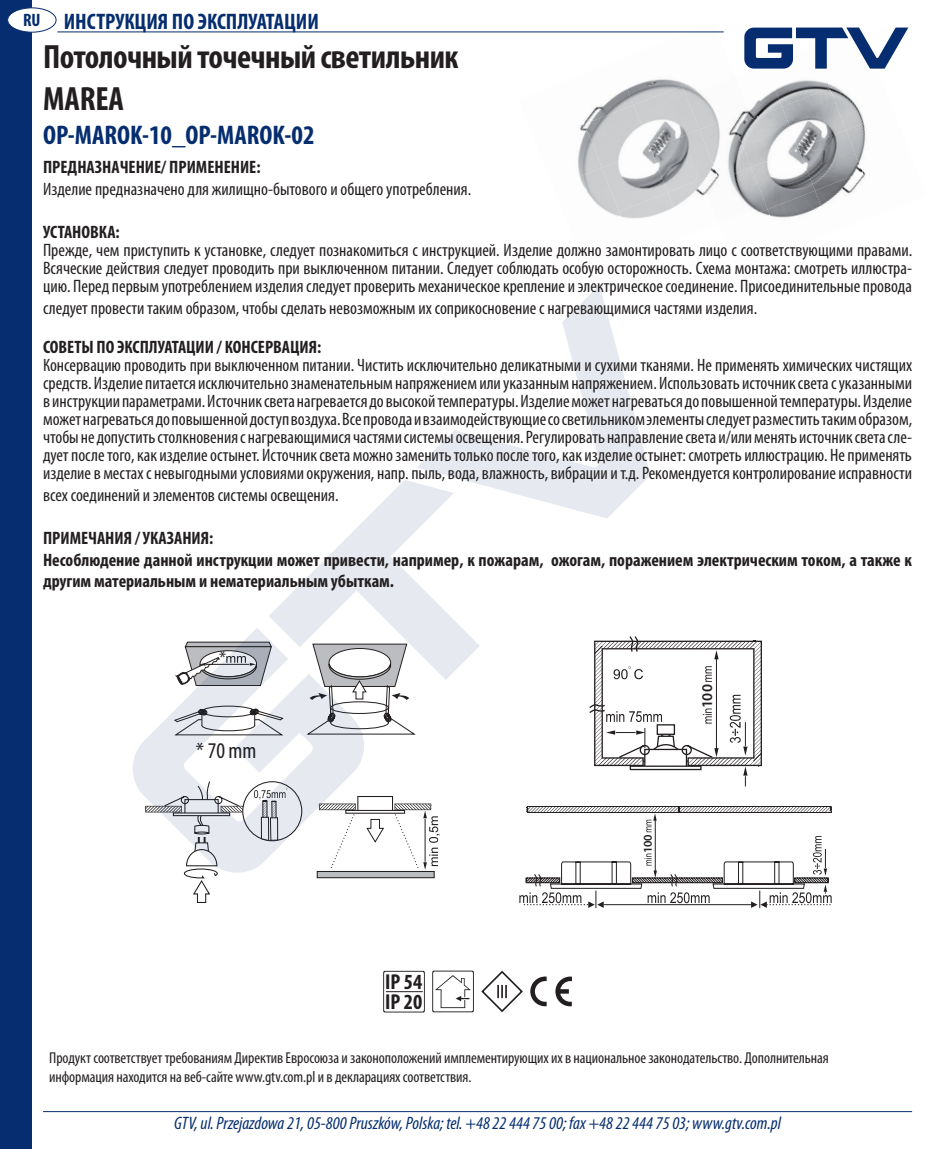
<style>
.page{position:relative;width:944px;height:1149px;background:#fff}
.page>*{position:absolute;margin:0;border:0;box-sizing:border-box;transform-origin:0 0}
.t1{font:700 condensed 33.75px/41.6px "Myriad Pro";letter-spacing:-.015em;color:#231f20}
.t2{font:700 condensed 27px "Myriad Pro";color:#052d6f}
.t3{font:700 condensed 22.5px "Myriad Pro";color:#052d6f}
.t4{font:condensed 22.5px "Myriad Pro";color:#231f20}
.t5{font:700 condensed 21.6px/20px "Myriad Pro";color:#231f20}
.t6{font:condensed 18.9px "Myriad Pro";color:#231f20}
.t7{font:condensed 18px/18px "Myriad Pro";color:#231f20;text-align:justify}
.t8{font:700 condensed 18px/21.6px "Myriad Pro";color:#231f20}
.t9{font:italic condensed 18px "Myriad Pro";color:#052d6f}
.t10{font:condensed 15.75px/18.9px "Myriad Pro";letter-spacing:-.005em;color:#231f20}
.t11{font:600 14.85px "Myriad Pro";color:#231f20}
.t12{font:600 11.92px "Myriad Pro";color:#231f20}
.s1{font-size:18px}
</style>
<div class="page">
<div style="left:0;top:0;width:32px;height:1148px;background:#052d6f"></div>
<hr style="left:57px;top:32px;width:667px;height:1px;background:#052d6f">
<div style="left:8px;top:8px;width:48px;height:24px;background:#fff;border-radius:50%"></div>
<div style="left:7px;top:7px;width:49px;height:26px;border:1px solid #052d6f;border-radius:50%"></div>
<hr style="left:43px;top:1110px;width:869px;height:1px;background:#052d6f">
<svg style="left:186px;top:876px;width:30px;height:26px"></svg>
<div style="left:317px;top:870px;width:118px;height:7px;background:#bcbdc0;border:1px solid #231f20"></div>
<div style="left:357px;top:795px;width:36px;height:17px;background:#fff;border:1px solid #231f20"></div>
<svg style="left:368px;top:803px;width:72px;height:68px"></svg>
<img style="left:753px;top:96px;width:13px;height:11px">
<img style="left:766px;top:80px;width:47px;height:27px">
<img style="left:813px;top:27px;width:47px;height:61px">
<img style="left:750px;top:107px;width:32px;height:42px">
<img style="left:782px;top:88px;width:48px;height:61px">
<img style="left:830px;top:69px;width:30px;height:61px">
<img style="left:765px;top:149px;width:33px;height:41px">
<img style="left:798px;top:130px;width:48px;height:60px">
<img style="left:846px;top:111px;width:20px;height:61px">
<img style="left:775px;top:190px;width:40px;height:28px">
<img style="left:815px;top:172px;width:47px;height:37px">
<img style="left:862px;top:153px;width:4px;height:26px">
<svg style="left:744px;top:28px;width:164px;height:41px"></svg>
<svg style="left:133px;top:711px;width:235px;height:165px"></svg>
<svg style="left:417px;top:285px;width:234px;height:233px"></svg>
<svg style="left:174px;top:479px;width:306px;height:256px"></svg>
<svg style="left:383px;top:970px;width:42px;height:41px"></svg>
<hr style="left:386px;top:990px;width:37px;height:1px;background:#231f20">
<svg style="left:432px;top:970px;width:42px;height:41px"></svg>
<svg style="left:481px;top:970px;width:42px;height:41px"></svg>
<svg style="left:555px;top:976px;width:17px;height:29px"></svg>
<svg style="left:530px;top:976px;width:17px;height:29px"></svg>
<img style="left:583px;top:95px;width:33px;height:29px">
<img style="left:616px;top:79px;width:49px;height:26px">
<img style="left:665px;top:31px;width:59px;height:55px">
<img style="left:577px;top:124px;width:8px;height:44px">
<img style="left:585px;top:105px;width:48px;height:63px">
<img style="left:633px;top:86px;width:49px;height:63px">
<img style="left:682px;top:67px;width:66px;height:62px">
<img style="left:578px;top:168px;width:24px;height:40px">
<img style="left:602px;top:149px;width:49px;height:62px">
<img style="left:651px;top:129px;width:48px;height:63px">
<img style="left:699px;top:110px;width:66px;height:63px">
<img style="left:607px;top:211px;width:12px;height:6px">
<img style="left:619px;top:192px;width:49px;height:27px">
<img style="left:668px;top:173px;width:48px;height:37px">
<img style="left:716px;top:154px;width:66px;height:63px">
<svg style="left:589px;top:636px;width:173px;height:150px"></svg>
<svg style="left:519px;top:806px;width:313px;height:101px"></svg>
<p class="t3" style="left:23px;top:8px;width:297px"><span class="s1">RU</span> ИНСТРУКЦИЯ ПО ЭКСПЛУАТАЦИИ</p>
<h1 class="t1" style="left:43px;top:36px;width:417px">Потолочный точечный cветильник<br>MAREA</h1>
<h2 class="t2" style="left:43px;top:118px;width:273px">OP-MAROK-10_OP-MAROK-02</h2>
<p class="t8" style="left:43px;top:156px;width:219px">ПРЕДНАЗНАЧЕНИЕ/ ПРИМЕНЕНИЕ:</p>
<p class="t7" style="left:43px;top:179px;width:430px">Изделие предназначено для жилищно-бытового и общего употребления.</p>
<p class="t8" style="left:43px;top:221px;width:78px">УСТАНОВКА:</p>
<p class="t7" style="left:43px;top:241px;width:871px">Прежде, чем приступить к установке, следует познакомиться с инструкцией. Изделие должно замонтировать лицо с соответствующими правами.<br>Всяческие действия следует проводить при выключенном питании. Следует соблюдать особую осторожность. Схема монтажа: смотреть иллюстра&shy;цию. Перед первым употреблением изделия следует проверить механическое крепление и электрическое соединение. Присоединительные провода</p>
<p class="t7" style="left:43px;top:298px;width:716px">следует провести таким образом, чтобы сделать невозможным их соприкосновение с нагревающимися частями изделия.</p>
<p class="t8" style="left:43px;top:336px;width:280px">СОВЕТЫ ПО ЭКСПЛУАТАЦИИ / КОНСЕРВАЦИЯ:</p>
<p class="t7" style="left:43px;top:356px;width:871px">Консервацию проводить при выключенном питании. Чистить исключительно деликатными и сухими тканями. Не применять химических чистящих средств. Изделие питается исключительно знаменательным напряжением или указанным напряжением. Использовать источник света с указанными в инструкции параметрами. Источник света нагревается до высокой температуры. Изделие может нагреваться до повышенной температуры. Изделие может нагреваться до повышенной доступ воздуха. Все провода и взаимодействующие со светильником элементы следует разместить таким образом, чтобы не допустить столкновения с нагревающимися частями системы освещения. Регулировать направление света и/или менять источник света сле&shy;дует после того, как изделие остынет. Источник света можно заменить только после того, как изделие остынет: смотреть иллюстрацию. Не применять изделие в местах с невыгодными условиями окружения, напр. пыль, вода, влажность, вибрации и т.д. Рекомендуется контролирование исправности</p>
<p class="t7" style="left:43px;top:485px;width:297px">всех соединений и элементов системы освещения.</p>
<p class="t8" style="left:43px;top:527px;width:870px">ПРИМЕЧАНИЯ / УКАЗАНИЯ:<br>Несоблюдение данной инструкции может привести, например, к пожарам, ожогам, поражением электрическим током, а также к другим материальным и нематериальным убыткам.</p>
<p class="t6" style="left:219px;top:646px;width:9px">*</p>
<p class="t4" style="left:196px;top:736px;width:62px">* 70 mm</p>
<p class="t5" style="left:385px;top:970px;width:39px">IP 54<br>IP 20</p>
<p class="t11" style="left:698px;top:708px;width:26px;rotate:-90deg">100</p>
<p class="t12" style="left:640px;top:853px;width:21px;rotate:-90deg">100</p>
<p class="t10" style="left:49px;top:1047px;width:781px">Продукт соответствует требованиям Директив Евросоюза и законоположений имплементирующих их в национальное законодательство. Дополнительная информация находится на веб-сайте www.gtv.com.pl и в декларациях соответствия.</p>
<p class="t9" style="left:174px;top:1112px;width:608px">GTV, ul. Przejazdowa 21, 05-800 Pruszków, Polska; tel. +48 22 444 75 00; fax +48 22 444 75 03; www.gtv.com.pl</p>
</div>
